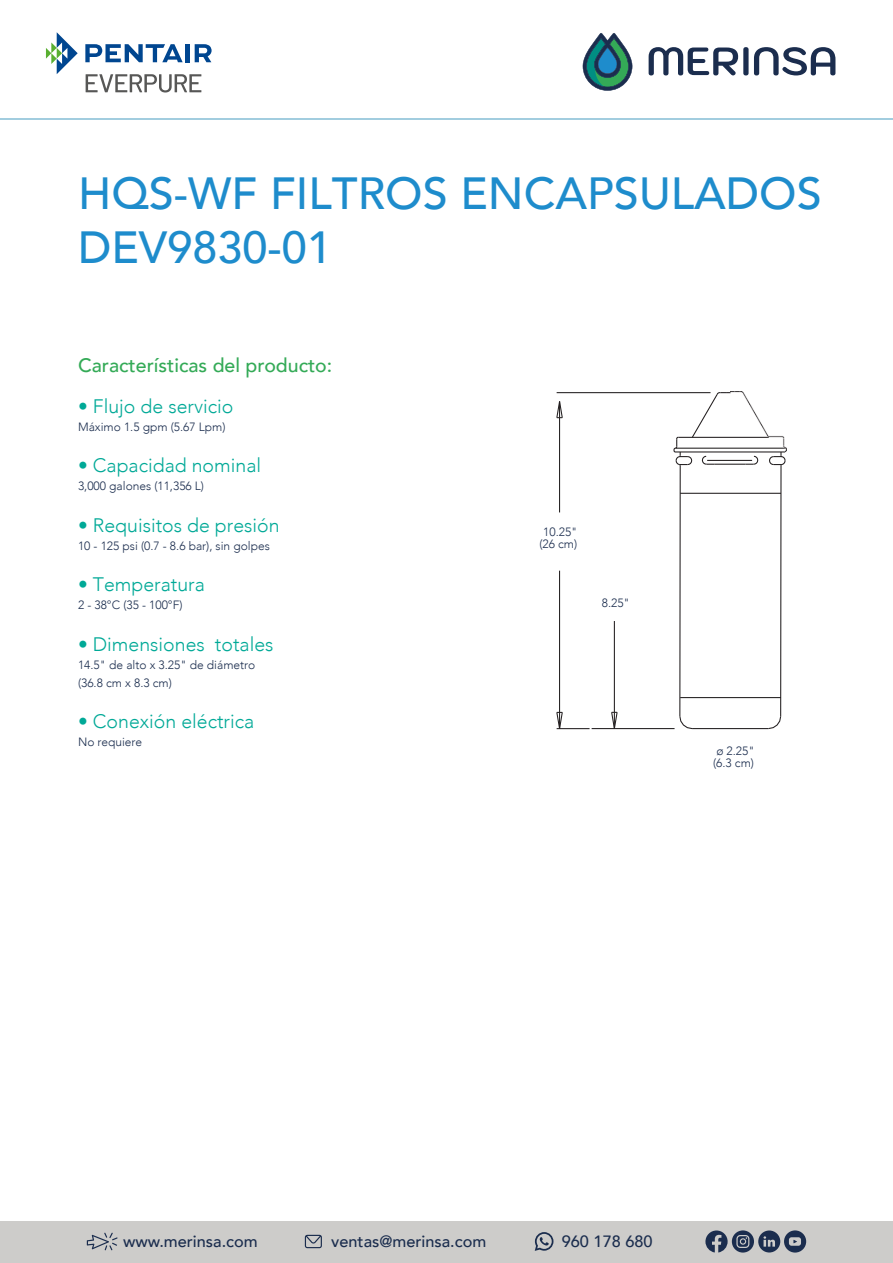
<style>
.page{position:relative;width:893px;height:1263px;background:#fff}
.page>*{position:absolute;margin:0;border:0;box-sizing:border-box;transform-origin:0 0}
.t1{font:500 45px/54px "Avenir";color:#1e8ccc}
.t2{font:300 19.5px "Avenir";color:#00a997}
.t3{font:500 19.5px "Avenir";color:#34aa57}
.t4{font:500 16.35px "Avenir";color:#1b2d4e}
.t5{font:300 12px/12.1px "Avenir";color:#1b2d4e}
</style>
<div class="page">
<svg style="left:649px;top:47px;width:186px;height:28px"></svg>
<svg style="left:583px;top:33px;width:49px;height:58px"></svg>
<hr style="left:0;top:119px;width:893px;height:1px;background:#a2cddf">
<div style="left:0;top:1220px;width:893px;height:42px;background:#cdccca"></div>
<svg style="left:87px;top:1232px;width:31px;height:18px"></svg>
<svg style="left:305px;top:1235px;width:17px;height:13px"></svg>
<svg style="left:535px;top:1232px;width:18px;height:19px"></svg>
<svg style="left:705px;top:1230px;width:101px;height:22px"></svg>
<svg style="left:86px;top:74px;width:115px;height:19px"></svg>
<svg style="left:46px;top:32px;width:32px;height:42px"></svg>
<svg style="left:85px;top:44px;width:98px;height:18px"></svg>
<hr style="left:186px;top:44px;width:4px;height:18px;background:#004690">
<svg style="left:195px;top:44px;width:17px;height:18px"></svg>
<hr style="left:592px;top:728px;width:83px;height:1px;background:#231f20">
<hr style="left:614px;top:621px;width:1px;height:91px;background:#231f20">
<svg style="left:610px;top:711px;width:8px;height:19px"></svg>
<hr style="left:680px;top:697px;width:101px;height:1px;background:#231f20">
<svg style="left:767px;top:715px;width:15px;height:15px"></svg>
<hr style="left:692px;top:728px;width:76px;height:1px;background:#231f20">
<hr style="left:780px;top:466px;width:1px;height:250px;background:#231f20">
<hr style="left:679px;top:466px;width:2px;height:250px;background:#231f20">
<svg style="left:679px;top:715px;width:14px;height:15px"></svg>
<hr style="left:715px;top:464px;width:30px;height:1px;background:#231f20">
<hr style="left:707px;top:460px;width:45px;height:1px;background:#231f20">
<hr style="left:680px;top:493px;width:101px;height:1px;background:#231f20">
<svg style="left:745px;top:455px;width:14px;height:10px"></svg>
<svg style="left:768px;top:452px;width:18px;height:15px"></svg>
<hr style="left:676px;top:451px;width:109px;height:1px;background:#231f20">
<svg style="left:673px;top:392px;width:58px;height:75px"></svg>
<img style="left:731px;top:392px;width:56px;height:59px">
<hr style="left:557px;top:392px;width:153px;height:1px;background:#231f20">
<hr style="left:557px;top:728px;width:33px;height:1px;background:#231f20">
<hr style="left:559px;top:418px;width:1px;height:94px;background:#231f20">
<hr style="left:559px;top:571px;width:1px;height:141px;background:#231f20">
<svg style="left:556px;top:401px;width:7px;height:18px"></svg>
<svg style="left:556px;top:711px;width:7px;height:18px"></svg>
<h1 class="t1" style="left:78px;top:164px;width:745px">HQS-WF FILTROS ENCAPSULADOS<br>DEV9830-01</h1>
<h2 class="t3" style="left:78px;top:348px;width:256px">Características del producto:</h2>
<h2 class="t2" style="left:78px;top:395px;width:157px">• Flujo de servicio</h2>
<p class="t5" style="left:78px;top:421px;width:149px">Máximo 1.5 gpm (5.67 Lpm)</p>
<h2 class="t2" style="left:78px;top:454px;width:185px">• Capacidad nominal</h2>
<p class="t5" style="left:78px;top:480px;width:128px">3,000 galones (11,356 L)</p>
<h2 class="t2" style="left:78px;top:513px;width:203px">• Requisitos de presión</h2>
<p class="t5" style="left:78px;top:540px;width:193px">10 - 125 psi (0.7 - 8.6 bar), sin golpes</p>
<h2 class="t2" style="left:78px;top:573px;width:128px">• Temperatura</h2>
<p class="t5" style="left:78px;top:599px;width:106px">2 - 38°C (35 - 100°F)</p>
<h2 class="t2" style="left:78px;top:632px;width:197px">• Dimensiones totales</h2>
<p class="t5" style="left:78px;top:655px;width:179px;line-height:18px">14.5" de alto x 3.25" de diámetro (36.8 cm x 8.3 cm)</p>
<h2 class="t2" style="left:78px;top:710px;width:178px">• Conexión eléctrica</h2>
<p class="t5" style="left:78px;top:736px;width:66px">No requiere</p>
<p class="t5" style="left:539px;top:526px;width:40px;text-align:center">10.25" (26 cm)</p>
<p class="t5" style="left:602px;top:596px;width:30px">8.25"</p>
<p class="t5" style="left:713px;top:745px;width:43px">ø 2.25" (6.3 cm)</p>
<h3 class="t4" style="left:123px;top:1227px;width:136px">www.merinsa.com</h3>
<h3 class="t4" style="left:331px;top:1227px;width:157px">ventas@merinsa.com</h3>
<h3 class="t4" style="left:562px;top:1227px;width:92px">960 178 680</h3>
</div>
